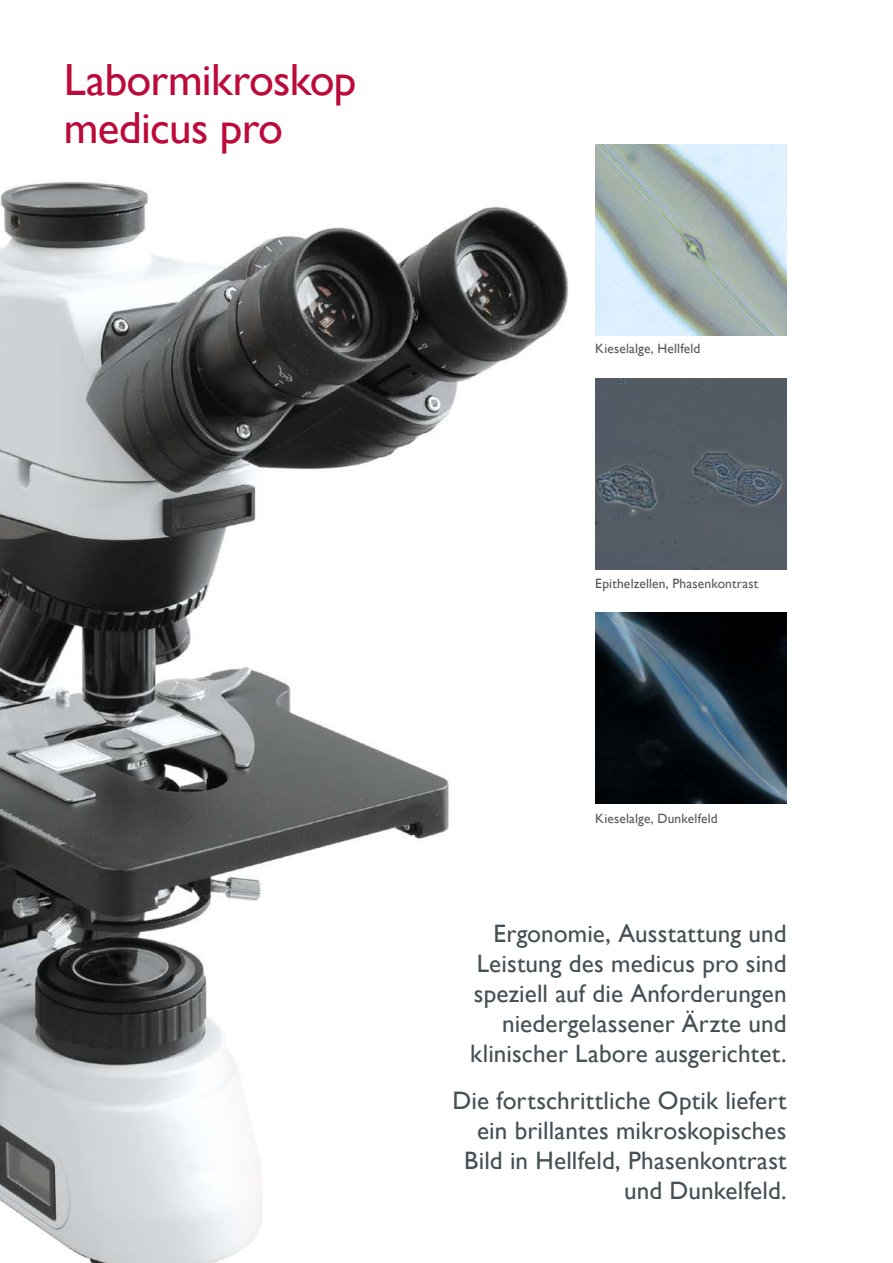
<style>
.page{position:relative;width:893px;height:1263px;background:#fff}
.page>*{position:absolute;margin:0;border:0;box-sizing:border-box;transform-origin:0 0}
.t1{font:45px/48px "Gill Sans";letter-spacing:-.015em;color:#bc0b3b}
.t2{font:25.2px/30px "Gill Sans";letter-spacing:.005em;color:#455055;text-align:right}
.t3{font:13.5px "Gill Sans";letter-spacing:.01em;color:#575756}
</style>
<div class="page">
<img style="left:0;top:144px;width:700px;height:1119px">
<img style="left:595px;top:378px;width:192px;height:192px">
<img style="left:595px;top:612px;width:192px;height:192px">
<img style="left:595px;top:145px;width:192px;height:191px">
<h1 class="t1" style="left:64px;top:57px;width:294px">Labormikroskop medicus pro</h1>
<p class="t3" style="left:595px;top:341px;width:107px">Kieselalge, Hellfeld</p>
<p class="t3" style="left:595px;top:575px;width:165px">Epithelzellen, Phasenkontrast</p>
<p class="t3" style="left:595px;top:810px;width:124px">Kieselalge, Dunkelfeld</p>
<p class="t2" style="left:470px;top:919px;width:318px">Ergonomie, Ausstattung und<br>Leistung des medicus pro sind speziell auf die Anforderungen niedergelassener Ärzte und klinischer Labore ausgerichtet.</p>
<p class="t2" style="left:453px;top:1086px;width:336px">Die fortschrittliche Optik liefert ein brillantes mikroskopisches<br>Bild in Hellfeld, Phasenkontrast und Dunkelfeld.</p>
</div>
